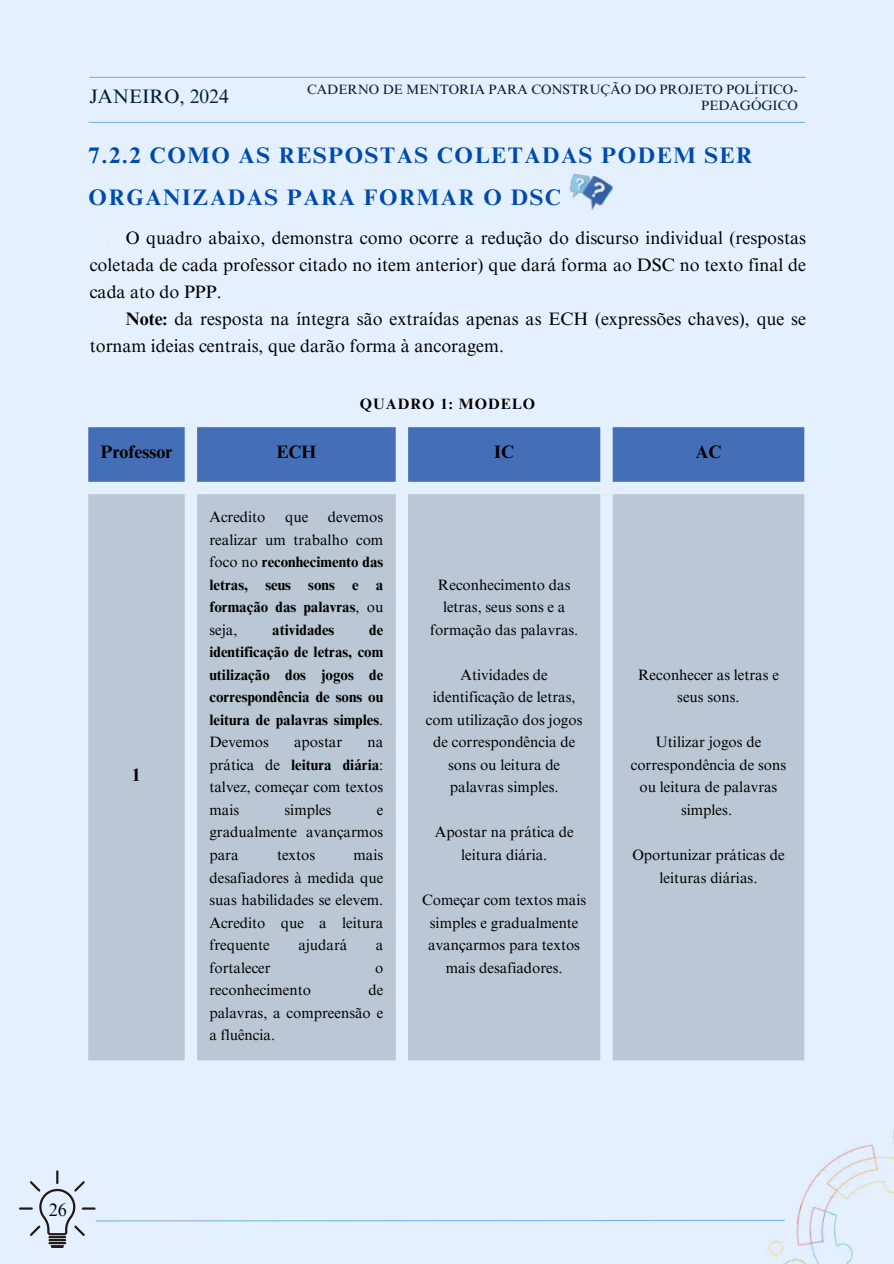
<style>
.page{position:relative;width:894px;height:1264px;background:#fff}
.page>*{position:absolute;margin:0;border:0;box-sizing:border-box;transform-origin:0 0}
.t1{font:700 22.5px/41.7px "Times NRMT Pro";letter-spacing:.07em;color:#004aad}
.t2{font:19.5px "Times NRMT Pro";color:#022135}
.t3{font:18px/27px "Times NRMT Pro";color:#000}
.t4{font:700 18px "Times NRMT Pro";color:#000}
.t5{font:15px/22.5px "Times NRMT Pro";color:#000;text-align:center}
.t6{font:700 15px/22.5px "Times NRMT Pro";color:#000;text-align:justify}
.t7{font:700 15px "Times NRMT Pro";letter-spacing:.07em;color:#000}
.t8{font:13.5px/15.8px "Times NRMT Pro";color:#022135;text-align:right}
.s1{color:#f0f2fa}
.s2{font-weight:700}
.s3{font-weight:400}
</style>
<div class="page">
<div style="left:0;top:0;width:893px;height:1263px;background:#e5f0ff"></div>
<hr style="left:89px;top:122px;width:715px;height:1px;background:#7bb7e0">
<hr style="left:89px;top:77px;width:716px;height:1px;background:#7bb7e0">
<svg style="left:88px;top:427px;width:716px;height:55px;background:#4d76bb"></svg>
<div style="left:88px;top:494px;width:716px;height:566px;background:#b9c8d4"></div>
<img style="left:569px;top:173px;width:44px;height:38px">
<img style="left:710px;top:1048px;width:183px;height:215px">
<hr style="left:48px;top:1235px;width:18px;height:3px;background:#231815">
<hr style="left:48px;top:1238px;width:18px;height:3px;background:#231815">
<hr style="left:48px;top:1241px;width:18px;height:3px;background:#231815">
<svg style="left:50px;top:1245px;width:14px;height:2px"></svg>
<svg style="left:19px;top:1170px;width:766px;height:65px"></svg>
<h2 class="t2" style="left:89px;top:89px;width:141px">JANEIRO, 2024</h2>
<p class="t8" style="left:307px;top:83px;width:492px">CADERNO DE MENTORIA PARA CONSTRUÇÃO DO PROJETO POLÍTICO-<br>PEDAGÓGICO</p>
<h1 class="t1" style="left:89px;top:137px;width:665px">7.2.2 COMO AS RESPOSTAS COLETADAS PODEM SER<br>ORGANIZADAS PARA FORMAR O DSC</h1>
<p class="t3" style="left:90px;top:226px;width:717px"><span class="s1">xxxx</span>O quadro abaixo, demonstra como ocorre a redução do discurso individual (respostas coletada de cada professor citado no item anterior) que dará forma ao DSC no texto final de cada ato do PPP.<br><span class="s1">xxxx</span><span class="s2">Note:</span> da resposta na íntegra são extraídas apenas as ECH (expressões chaves), que se tornam ideias centrais, que darão forma à ancoragem.</p>
<p class="t7" style="left:360px;top:398px;width:177px">QUADRO 1: MODELO</p>
<p class="t4" style="left:101px;top:444px;width:73px">Professor</p>
<p class="t4" style="left:276px;top:444px;width:41px">ECH</p>
<p class="t4" style="left:494px;top:444px;width:21px">IC</p>
<p class="t4" style="left:695px;top:444px;width:27px">AC</p>
<p class="t4" style="left:132px;top:768px;width:10px">1</p>
<p class="t5" style="left:209px;top:508px;width:58px">Acredito</p>
<p class="t5" style="left:285px;top:508px;width:25px">que</p>
<p class="t6" style="left:209px;top:508px;width:175px;text-indent:118px"><span class="s3">devemos realizar um trabalho com foco no</span> reconhecimento das letras, seus sons e a formação das palavras<span class="s3">, ou seja,</span></p>
<p class="t6" style="left:272px;top:620px;width:64px">atividades</p>
<p class="t6" style="left:209px;top:620px;width:175px;text-indent:160px">de identificação de letras, com utilização dos jogos de correspondência de sons ou leitura de palavras simples<span class="s3">.<br>Devemos</span></p>
<p class="t5" style="left:294px;top:733px;width:50px">apostar</p>
<p class="t5" style="left:209px;top:733px;width:175px;text-align:justify;text-indent:158px">na prática de <span class="s2">leitura diária</span>: talvez, começar com textos mais</p>
<p class="t5" style="left:284px;top:800px;width:48px">simples</p>
<p class="t5" style="left:209px;top:800px;width:175px;text-align:justify;text-indent:167px">e gradualmente avançarmos para</p>
<p class="t5" style="left:209px;top:845px;width:175px;text-align:justify;text-indent:144px">mais desafiadores à medida que suas habilidades se elevem.<br>Acredito que a leitura frequente</p>
<p class="t5" style="left:277px;top:845px;width:40px">textos</p>
<p class="t5" style="left:298px;top:935px;width:50px">ajudará</p>
<p class="t5" style="left:376px;top:935px;width:9px">a</p>
<p class="t5" style="left:209px;top:958px;width:63px">fortalecer</p>
<p class="t5" style="left:375px;top:958px;width:10px">o</p>
<p class="t5" style="left:209px;top:980px;width:103px">reconhecimento</p>
<p class="t5" style="left:209px;top:980px;width:175px;text-align:justify;text-indent:159px">de palavras, a compreensão e a fluência.</p>
<p class="t5" style="left:430px;top:575px;width:150px">Reconhecimento das letras, seus sons e a formação das palavras.</p>
<p class="t5" style="left:426px;top:665px;width:158px">Atividades de identificação de letras, com utilização dos jogos de correspondência de sons ou leitura de palavras simples.</p>
<p class="t5" style="left:434px;top:823px;width:140px">Apostar na prática de leitura diária.</p>
<p class="t5" style="left:422px;top:890px;width:166px">Começar com textos mais simples e gradualmente avançarmos para textos mais desafiadores.</p>
<p class="t5" style="left:638px;top:665px;width:142px">Reconhecer as letras e seus sons.</p>
<p class="t5" style="left:630px;top:733px;width:157px">Utilizar jogos de correspondência de sons ou leitura de palavras simples.</p>
<p class="t5" style="left:632px;top:845px;width:154px">Oportunizar práticas de leituras diárias.</p>
<p class="t3" style="left:49px;top:1198px;width:20px">26</p>
</div>
